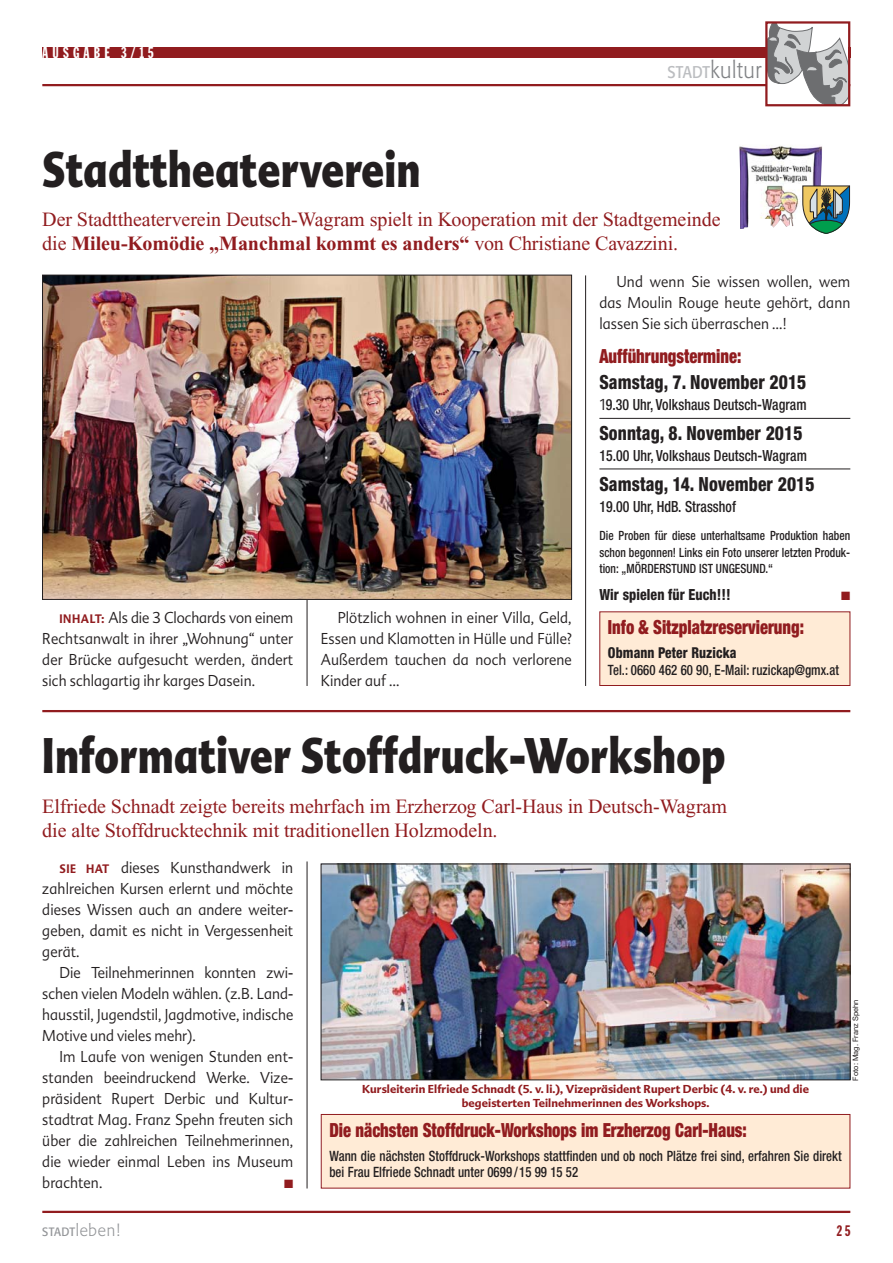
<style>
.page{position:relative;width:893px;height:1263px;background:#fff}
.page>*{position:absolute;margin:0;border:0;box-sizing:border-box;transform-origin:0 0}
.t1{font:900 48.75px "Advert";letter-spacing:.02em;color:#231f20;scale:.8 1}
.t2{font:300 23.25px "Formata";letter-spacing:.03em;color:#808285;scale:.9 1}
.t3{font:20.25px/24px "Times New Roman";letter-spacing:-.005em;color:#911c1f}
.t4{font:900 condensed 19.5px "Helvetica Neue";color:#911c1f;scale:.85 1}
.t5{font:800 condensed 19.5px "Helvetica Neue";letter-spacing:.005em;color:#231f20;scale:.9 1}
.t6{font:300 16.5px "Formata";letter-spacing:.05em;color:#939598;scale:.95 1}
.t7{font:15.6px "Franklin Gothic Extra Cond";letter-spacing:.27em;color:#fff}
.t8{font:300 15.3px/21px "Advert";letter-spacing:.005em;color:#231f20;text-align:justify;scale:.9 1}
.t9{font:500 condensed 15.3px "Helvetica Neue";letter-spacing:.005em;color:#231f20;scale:.9 1}
.t10{font:800 condensed 15.3px "Helvetica Neue";letter-spacing:.005em;color:#231f20;scale:.9 1}
.t11{font:800 condensed 15px "Helvetica Neue";letter-spacing:.005em;color:#231f20;scale:.9 1}
.t12{font:15px "Franklin Gothic Extra Cond";color:#911c1f}
.t13{font:500 condensed 14.25px/16.5px "Helvetica Neue";letter-spacing:.005em;color:#231f20;scale:.9 1}
.t14{font:500 condensed 12.75px/16.5px "Helvetica Neue";letter-spacing:.005em;color:#231f20;text-align:justify;scale:.9 1}
.t15{font:12px "Zapf Dingbats";color:#911c1f}
.t16{font:700 11.25px/13.5px "Advert";letter-spacing:.005em;color:#911c1f;text-align:center}
.t17{font:7.5px "Helvetica Neue";color:#231f20}
.s1{font-weight:400;font-size:16.8px;color:#bbbdc0}
.s2{font-weight:700}
.s3{font-weight:700;font-size:12px;color:#911c1f}
.s4{font-family:"Advert";font-weight:300;font-stretch:normal}
.s5{font-weight:400;font-size:12px}
</style>
<div class="page">
<hr style="left:307px;top:546px;width:1px;height:140px;background:#231f20">
<hr style="left:42px;top:1211px;width:808px;height:2px;background:#911c1f">
<hr style="left:42px;top:710px;width:808px;height:2px;background:#911c1f">
<div style="left:42px;top:47px;width:808px;height:10px;background:#911c1f"></div>
<hr style="left:42px;top:84px;width:808px;height:2px;background:#911c1f">
<svg style="left:768px;top:24px;width:79px;height:79px"></svg>
<div style="left:765px;top:21px;width:85px;height:85px;border:2px solid #911c1f"></div>
<img style="left:44px;top:277px;width:526px;height:321px">
<hr style="left:585px;top:275px;width:1px;height:411px;background:#231f20">
<hr style="left:599px;top:418px;width:251px;height:1px;background:#231f20">
<hr style="left:599px;top:469px;width:251px;height:1px;background:#231f20">
<hr style="left:307px;top:861px;width:1px;height:328px;background:#231f20">
<div style="left:600px;top:612px;width:249px;height:73px;background:#ffebd6"></div>
<div style="left:599px;top:611px;width:251px;height:75px;border:1px solid #911c1f"></div>
<div style="left:322px;top:1115px;width:527px;height:73px;background:#ffebd6"></div>
<div style="left:321px;top:1114px;width:529px;height:75px;border:1px solid #911c1f"></div>
<img style="left:739px;top:145px;width:83px;height:84px">
<svg style="left:802px;top:186px;width:48px;height:48px;background:#7e9883"></svg>
<img style="left:323px;top:866px;width:525px;height:212px">
<div style="left:321px;top:864px;width:529px;height:216px;border:1px solid #231f20"></div>
<p class="t7" style="left:42px;top:47px;width:113px">AUSGABE 3/15</p>
<h2 class="t2" style="left:667px;top:60px;width:106px"><span class="s1">STADT</span>kultur</h2>
<h1 class="t1" style="left:42px;top:150px;width:474px">Stadttheaterverein</h1>
<h3 class="t3" style="left:42px;top:209px;width:680px">Der Stadttheaterverein Deutsch-Wagram spielt in Kooperation mit der Stadtgemeinde die <span class="s2">Mileu-Komödie „Manchmal kommt es anders“</span> von Christiane Cavazzini.</h3>
<p class="t8" style="left:42px;top:608px;width:280px;text-indent:17px"><span class="s3">INHALT:</span> Als die 3 Clochards von einem Rechtsanwalt in ihrer „Wohnung“ unter der Brücke aufgesucht werden, ändert sich schlagartig ihr karges Dasein.</p>
<p class="t8" style="left:321px;top:608px;width:280px;text-indent:17px">Plötzlich wohnen in einer Villa, Geld, Essen und Klamotten in Hülle und Fülle?<br>Außerdem tauchen da noch verlorene Kinder auf …</p>
<p class="t8" style="left:599px;top:272px;width:280px;text-indent:17px">Und wenn Sie wissen wollen, wem das Moulin Rouge heute gehört, dann lassen Sie sich überraschen …!</p>
<p class="t4" style="left:599px;top:349px;width:168px">Aufführungstermine:</p>
<p class="t5" style="left:599px;top:375px;width:231px">Samstag, 7. November 2015</p>
<p class="t9" style="left:599px;top:399px;width:232px"><span class="s4">1</span>9.30 Uhr, Volkshaus Deutsch-Wagram</p>
<p class="t5" style="left:599px;top:426px;width:227px">Sonntag, 8. November 2015</p>
<p class="t9" style="left:599px;top:450px;width:232px">15.00 Uhr, Volkshaus Deutsch-Wagram</p>
<p class="t5" style="left:599px;top:477px;width:241px">Samstag, 14. November 2015</p>
<p class="t9" style="left:599px;top:501px;width:153px">19.00 Uhr, HdB. Strasshof</p>
<p class="t14" style="left:599px;top:529px;width:280px">Die Proben für diese unterhaltsame Produktion haben schon begonnen! Links ein Foto unserer letzten Produk&shy;tion: „MÖRDERSTUND IST UNGESUND.“</p>
<p class="t10" style="left:599px;top:589px;width:147px">Wir spielen für Euch!!!</p>
<p class="t15" style="left:841px;top:591px;width:11px">■</p>
<p class="t4" style="left:608px;top:620px;width:232px">Info &amp; Sitzplatzreservierung:</p>
<p class="t11" style="left:608px;top:647px;width:144px">Obmann Peter Ruzicka</p>
<p class="t13" style="left:608px;top:662px;width:258px">Tel.: 0660 462 60 90, E-Mail: ruzickap@gmx.at</p>
<h1 class="t1" style="left:42px;top:736px;width:855px">Informativer Stoffdruck-Workshop</h1>
<h3 class="t3" style="left:42px;top:796px;width:686px">Elfriede Schnadt zeigte bereits mehrfach im Erzherzog Carl-Haus in Deutsch-Wagram die alte Stoffdrucktechnik mit traditionellen Holzmodeln.</h3>
<p class="t8" style="left:42px;top:859px;width:280px;text-indent:17px"><span class="s3">SIE HAT</span> dieses Kunsthandwerk in zahlreichen Kursen erlernt und möchte dieses Wissen auch an andere weiter&shy;geben, damit es nicht in Vergessenheit gerät.</p>
<p class="t8" style="left:42px;top:964px;width:280px;text-indent:17px">Die Teilnehmerinnen konnten zwi&shy;schen vielen Modeln wählen. (z.B. Land&shy;hausstil, Jugendstil, Jagdmotive, indische Motive und vieles mehr).</p>
<p class="t8" style="left:42px;top:1048px;width:280px;text-indent:17px">Im Laufe von wenigen Stunden ent&shy;standen beeindruckend Werke. Vize&shy;präsident Rupert Derbic und Kultur&shy;stadtrat Mag. Franz Spehn freuten sich über die zahlreichen Teilnehmerinnen, die wieder einmal Leben ins Museum brachten.</p>
<p class="t15" style="left:284px;top:1179px;width:11px">■</p>
<p class="t16" style="left:362px;top:1083px;width:448px">Kursleiterin Elfriede Schnadt (5. v. li.), Vizepräsident Rupert Derbic (4. v. re.) und die begeisterten Teilnehmerinnen des Workshops.</p>
<p class="t4" style="left:329px;top:1123px;width:493px">Die nächsten Stoffdruck-Workshops im Erzherzog Carl-Haus:</p>
<p class="t13" style="left:329px;top:1149px;width:571px">Wann die nächsten Stoffdruck-Workshops stattfinden und ob noch Plätze frei sind, erfahren Sie direkt bei Frau Elfriede Schnadt unter 0699 /15 99 15 52</p>
<p class="t17" style="left:853px;top:1081px;width:82px;rotate:-90deg">Foto: Mag. Franz Spehn</p>
<p class="t6" style="left:42px;top:1223px;width:83px"><span class="s5">STADT</span>leben!</p>
<p class="t12" style="left:837px;top:1225px;width:15px">25</p>
</div>
